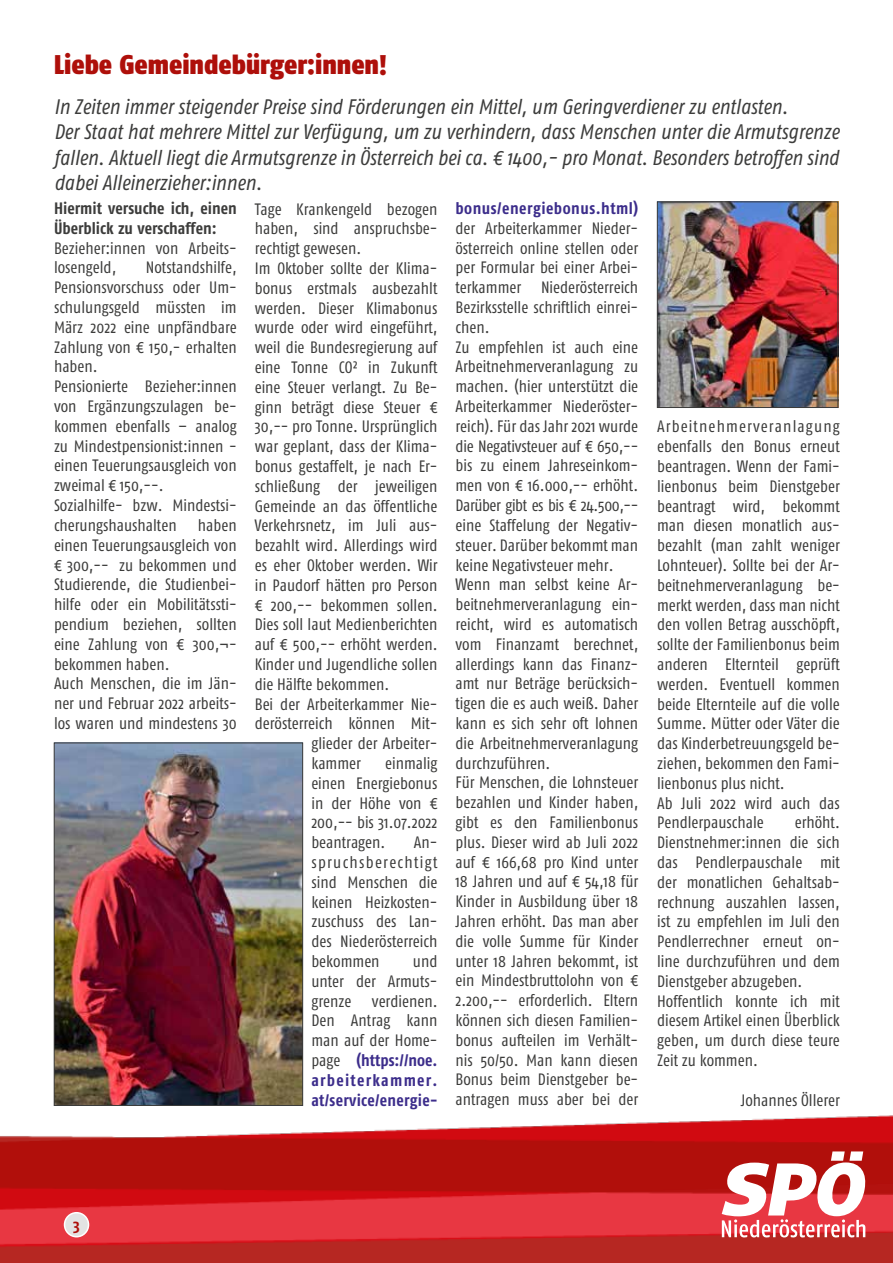
<style>
.page{position:relative;width:893px;height:1263px;background:#fff}
.page>*{position:absolute;margin:0;border:0;box-sizing:border-box;transform-origin:0 0}
.t1{font:900 27px "Fago Co";color:#ae0f0a}
.t2{font:italic 21px/25.2px "Fago Co";color:#3c3c3b}
.t3{font:16.5px/19.8px "Fago Co";color:#3c3c3b}
.t4{font:700 16.5px/19.8px "Fago Co";color:#3c3c3b}
.t5{font:700 16.5px "Fago Co";letter-spacing:.03em;color:#3c2d8b}
.t6{font:700 16.5px "Fago Co";color:#ae0f0a}
.s1{font-weight:700;color:#3c2d8b}
</style>
<div class="page">
<img style="left:0;top:1115px;width:893px;height:148px">
<svg style="left:722px;top:1151px;width:145px;height:86px"></svg>
<div style="left:65px;top:1213px;width:24px;height:24px;background:#e3e3e3;border-radius:50%"></div>
<div style="left:64px;top:1212px;width:25px;height:25px;border:2px solid #fff;border-radius:50%"></div>
<img style="left:56px;top:745px;width:245px;height:359px">
<div style="left:54px;top:743px;width:249px;height:363px;border:1px solid #3c3c3b"></div>
<img style="left:659px;top:204px;width:177px;height:202px">
<div style="left:657px;top:202px;width:181px;height:206px;border:1px solid #3c3c3b"></div>
<h1 class="t1" style="left:54px;top:48px;width:334px">Liebe Gemeindebürger:innen!</h1>
<p class="t2" style="left:54px;top:94px;width:787px">In Zeiten immer steigender Preise sind Förderungen ein Mittel, um Geringverdiener zu entlasten.<br>Der Staat hat mehrere Mittel zur Verfügung, um zu verhindern, dass Menschen unter die Armutsgrenze fallen. Aktuell liegt die Armutsgrenze in Österreich bei ca. € 1400,- pro Monat. Besonders betroffen sind dabei Alleinerzieher:innen.</p>
<p class="t3" style="left:255px;top:199px;width:184px">Tage Krankengeld bezogen</p>
<p class="t3" style="left:255px;top:219px;width:184px">haben, sind anspruchsbe-</p>
<p class="t3" style="left:255px;top:238px;width:108px">rechtigt gewesen.</p>
<p class="t3" style="left:255px;top:258px;width:184px">Im Oktober sollte der Klima-</p>
<p class="t3" style="left:255px;top:278px;width:184px">bonus erstmals ausbezahlt</p>
<p class="t3" style="left:255px;top:298px;width:184px">werden. Dieser Klimabonus</p>
<p class="t3" style="left:255px;top:318px;width:184px">wurde oder wird eingeführt,</p>
<p class="t3" style="left:255px;top:337px;width:184px">weil die Bundesregierung auf</p>
<p class="t3" style="left:255px;top:357px;width:184px">eine Tonne CO² in Zukunft</p>
<p class="t3" style="left:255px;top:377px;width:184px">eine Steuer verlangt. Zu Be-</p>
<p class="t3" style="left:255px;top:397px;width:184px">ginn beträgt diese Steuer €</p>
<p class="t3" style="left:255px;top:417px;width:184px">30,-- pro Tonne. Ursprünglich</p>
<p class="t3" style="left:255px;top:436px;width:184px">war geplant, dass der Klima-</p>
<p class="t3" style="left:255px;top:456px;width:184px">bonus gestaffelt, je nach Er-</p>
<p class="t3" style="left:255px;top:476px;width:184px">schließung der jeweiligen</p>
<p class="t3" style="left:255px;top:496px;width:184px">Gemeinde an das öffentliche</p>
<p class="t3" style="left:255px;top:516px;width:184px">Verkehrsnetz, im Juli aus-</p>
<p class="t3" style="left:255px;top:535px;width:184px">bezahlt wird. Allerdings wird</p>
<p class="t3" style="left:255px;top:555px;width:184px">es eher Oktober werden. Wir</p>
<p class="t3" style="left:255px;top:575px;width:184px">in Paudorf hätten pro Person</p>
<p class="t3" style="left:255px;top:595px;width:184px">€ 200,-- bekommen sollen.</p>
<p class="t3" style="left:255px;top:615px;width:184px">Dies soll laut Medienberichten</p>
<p class="t3" style="left:255px;top:634px;width:184px">auf € 500,-- erhöht werden.</p>
<p class="t3" style="left:255px;top:654px;width:184px">Kinder und Jugendliche sollen</p>
<p class="t3" style="left:255px;top:674px;width:136px">die Hälfte bekommen.</p>
<p class="t3" style="left:255px;top:694px;width:184px">Bei der Arbeiterkammer Nie-</p>
<p class="t3" style="left:255px;top:714px;width:184px">derösterreich können Mit-</p>
<p class="t3" style="left:311px;top:733px;width:128px">glieder der Arbeiter-</p>
<p class="t3" style="left:311px;top:753px;width:51px">kammer</p>
<p class="t5" style="left:455px;top:199px;width:184px">bonus/energiebonus.html)</p>
<p class="t3" style="left:455px;top:218px;width:184px">der Arbeiterkammer Nieder&shy;österreich online stellen oder per Formular bei einer Arbei&shy;terkammer Niederösterreich<br>Bezirksstelle schriftlich einrei&shy;chen.<br>Zu empfehlen ist auch eine<br>Arbeitnehmerveranlagung zu machen. (hier unterstützt die<br>Arbeiterkammer Niederöster&shy;reich). Für das Jahr 2021 wurde die Negativsteuer auf € 650,-- bis zu einem Jahreseinkom&shy;men von € 16.000,-- erhöht.<br>Darüber gibt es bis € 24.500,-- eine Staffelung der Negativ&shy;steuer. Darüber bekommt man keine Negativsteuer mehr.<br>Wenn man selbst keine Ar&shy;beitnehmerveranlagung ein&shy;reicht, wird es automatisch vom Finanzamt berechnet, allerdings kann das Finanz&shy;amt nur Beträge berücksich&shy;tigen die es auch weiß. Daher kann es sich sehr oft lohnen die Arbeitnehmerveranlagung durchzuführen.<br>Für Menschen, die Lohnsteuer bezahlen und Kinder haben, gibt es den Familienbonus plus. Dieser wird ab Juli 2022 auf € 166,68 pro Kind unter<br>18 Jahren und auf € 54,18 für<br>Kinder in Ausbildung über 18<br>Jahren erhöht. Das man aber die volle Summe für Kinder unter 18 Jahren bekommt, ist ein Mindestbruttolohn von €<br>2.200,-- erforderlich. Eltern können sich diesen Familien&shy;bonus aufteilen im Verhält&shy;nis 50/50. Man kann diesen<br>Bonus beim Dienstgeber be&shy;antragen muss aber bei der</p>
<p class="t4" style="left:54px;top:198px;width:184px">Hiermit versuche ich, einen<br>Überblick zu verschaffen:</p>
<p class="t3" style="left:54px;top:238px;width:184px">Bezieher:innen von Arbeits&shy;losengeld,</p>
<p class="t3" style="left:54px;top:258px;width:184px;text-indent:92px">Notstandshilfe,<br>Pensionsvorschuss oder Um&shy;schulungsgeld müssten im<br>März 2022 eine unpfändbare<br>Zahlung von € 150,- erhalten haben.<br>Pensionierte Bezieher:innen von Ergänzungszulagen be&shy;kommen ebenfalls – analog zu Mindestpensionist:innen - einen Teuerungsausgleich von zweimal € 150,--.<br>Sozialhilfe- bzw. Mindestsi&shy;cherungshaushalten</p>
<p class="t3" style="left:657px;top:417px;width:184px">Arbeitnehmerveranlagung ebenfalls den Bonus erneut beantragen. Wenn der Fami&shy;lienbonus beim Dienstgeber beantragt wird, bekommt man diesen monatlich aus&shy;bezahlt (man zahlt weniger<br>Lohnteuer). Sollte bei der Ar&shy;beitnehmerveranlagung be&shy;merkt werden, dass man nicht den vollen Betrag ausschöpft, sollte der Familienbonus beim anderen Elternteil geprüft werden. Eventuell kommen beide Elternteile auf die volle<br>Summe. Mütter oder Väter die das Kinderbetreuungsgeld be&shy;ziehen, bekommen den Fami&shy;lienbonus plus nicht.<br>Ab Juli 2022 wird auch das<br>Pendlerpauschale</p>
<p class="t3" style="left:54px;top:515px;width:184px;text-indent:144px">haben einen Teuerungsausgleich von € 300,-- zu bekommen und<br>Studierende, die Studienbei&shy;hilfe oder ein Mobilitätssti&shy;pendium beziehen, sollten eine Zahlung von € 300,¬- bekommen haben.<br>Auch Menschen, die im Jän&shy;ner und Februar 2022 arbeits&shy;los waren und mindestens 30</p>
<p class="t3" style="left:311px;top:753px;width:128px;text-align:justify;text-indent:74px">einmalig einen Energiebonus in der Höhe von € 200,-- bis 31.07.2022 beantragen.</p>
<p class="t3" style="left:657px;top:813px;width:184px;text-indent:138px">erhöht.<br>Dienstnehmer:innen die sich das Pendlerpauschale mit der monatlichen Gehaltsab&shy;rechnung auszahlen lassen, ist zu empfehlen im Juli den<br>Pendlerrechner erneut on&shy;line durchzuführen und dem<br>Dienstgeber abzugeben.<br>Hoffentlich konnte ich mit diesem Artikel einen Überblick geben, um durch diese teure<br>Zeit zu kommen.</p>
<p class="t3" style="left:741px;top:1090px;width:101px">Johannes Öllerer</p>
<p class="t3" style="left:311px;top:832px;width:128px;text-align:justify;text-indent:103px">An&shy;spruchsberechtigt sind Menschen die keinen Heizkosten&shy;zuschuss des Lan&shy;des Niederösterreich bekommen</p>
<p class="t3" style="left:311px;top:951px;width:128px;text-align:justify;text-indent:102px">und unter der Armuts&shy;grenze verdienen.<br>Den Antrag kann man auf der Home&shy;page <span class="s1">(https://noe. arbeiterkammer. at/service/energie-</span></p>
<p class="t6" style="left:73px;top:1215px;width:8px">3</p>
</div>
